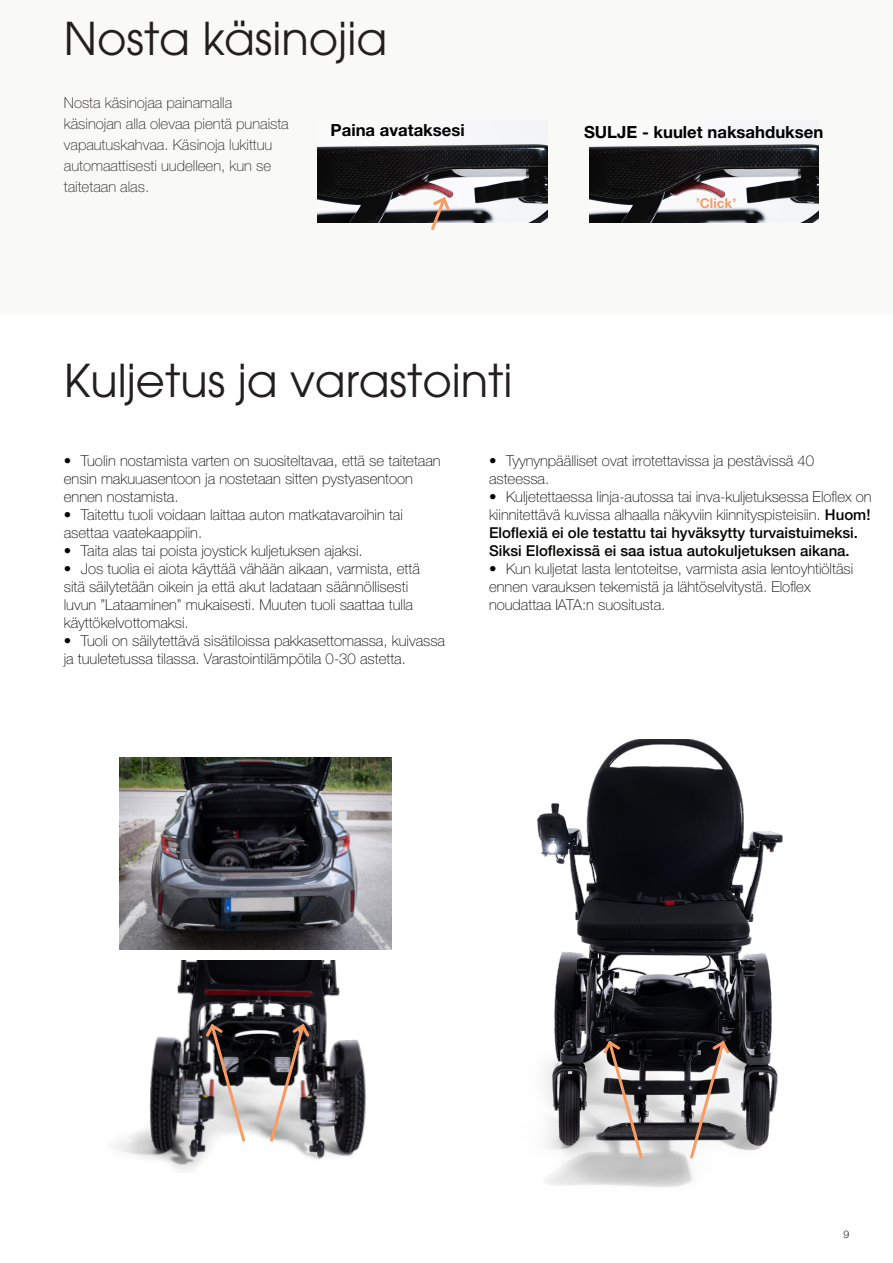
<style>
.page{position:relative;width:893px;height:1263px;background:#fff}
.page>*{position:absolute;margin:0;border:0;box-sizing:border-box;transform-origin:0 0}
.t1{font:45px "ITC Avant Garde Pro";color:#231f20}
.Mellanrubrik{font:700 16.8px "Helvetica Neue LT Pro";color:#000}
.t2{font:100 15px/18px "Helvetica Neue LT Pro";color:#040503}
.Brödtext{font:100 15px/21px "Helvetica Neue LT Pro";color:#231f20}
.Mellanrubrik-2{font:700 13.5px "Helvetica Neue LT Pro";color:#f89c63}
.t3{font:300 10.5px "Helvetica Neue";color:#231f20}
.s1{font-weight:500}
</style>
<div class="page">
<div style="left:0;top:0;width:893px;height:315px;background:#f9f9f8"></div>
<img style="left:318px;top:144px;width:229px;height:79px">
<img style="left:589px;top:144px;width:230px;height:79px">
<svg style="left:429px;top:195px;width:23px;height:35px"></svg>
<img style="left:119px;top:758px;width:272px;height:191px">
<img style="left:537px;top:740px;width:246px;height:447px">
<img style="left:116px;top:960px;width:250px;height:212px">
<svg style="left:203px;top:1022px;width:44px;height:122px;background:#8d8482"></svg>
<svg style="left:601px;top:1038px;width:44px;height:123px;background:#827b78"></svg>
<svg style="left:268px;top:1022px;width:44px;height:122px;background:#877f7d"></svg>
<svg style="left:688px;top:1038px;width:44px;height:123px"></svg>
<p class="t1" style="left:64px;top:10px;width:325px">Nosta käsinojia</p>
<p class="Brödtext" style="left:64px;top:92px;width:226px">Nosta käsinojaa painamalla käsinojan alla olevaa pientä punaista vapautuskahvaa. Käsinoja lukittuu automaattisesti uudelleen, kun se taitetaan alas.</p>
<p class="Mellanrubrik" style="left:331px;top:120px;width:136px">Paina avataksesi</p>
<p class="Mellanrubrik" style="left:584px;top:121px;width:241px">SULJE - kuulet naksahduksen</p>
<p class="Mellanrubrik-2" style="left:696px;top:195px;width:41px">’Click’</p>
<p class="t1" style="left:64px;top:353px;width:450px">Kuljetus ja varastointi</p>
<p class="t2" style="left:64px;top:452px;width:378px">• Tuolin nostamista varten on suositeltavaa, että se taitetaan ensin makuuasentoon ja nostetaan sitten pystyasentoon ennen nostamista.</p>
<p class="t2" style="left:64px;top:506px;width:341px">• Taitettu tuoli voidaan laittaa auton matkatavaroihin tai asettaa vaatekaappiin.</p>
<p class="t2" style="left:64px;top:542px;width:300px">• Taita alas tai poista joystick kuljetuksen ajaksi.</p>
<p class="t2" style="left:64px;top:560px;width:358px">• Jos tuolia ei aiota käyttää vähään aikaan, varmista, että sitä säilytetään oikein ja että akut ladataan säännöllisesti luvun ”Lataaminen” mukaisesti. Muuten tuoli saattaa tulla käyttökelvottomaksi.</p>
<p class="t2" style="left:64px;top:632px;width:383px">• Tuoli on säilytettävä sisätiloissa pakkasettomassa, kuivassa ja tuuletetussa tilassa. Varastointilämpötila 0-30 astetta.</p>
<p class="t2" style="left:489px;top:452px;width:327px">• Tyynynpäälliset ovat irrotettavissa ja pestävissä 40 asteessa.</p>
<p class="t2" style="left:489px;top:488px;width:384px">• Kuljetettaessa linja-autossa tai inva-kuljetuksessa Eloflex on kiinnitettävä kuvissa alhaalla näkyviin kiinnityspisteisiin. <span class="s1">Huom!<br>Eloflexiä ei ole testattu tai hyväksytty turvaistuimeksi.<br>Siksi Eloflexissä ei saa istua autokuljetuksen aikana.</span></p>
<p class="t2" style="left:489px;top:560px;width:366px">• Kun kuljetat lasta lentoteitse, varmista asia lentoyhtiöltäsi ennen varauksen tekemistä ja lähtöselvitystä. Eloflex noudattaa IATA:n suositusta.</p>
<p class="t3" style="left:843px;top:1226px;width:7px">9</p>
</div>
